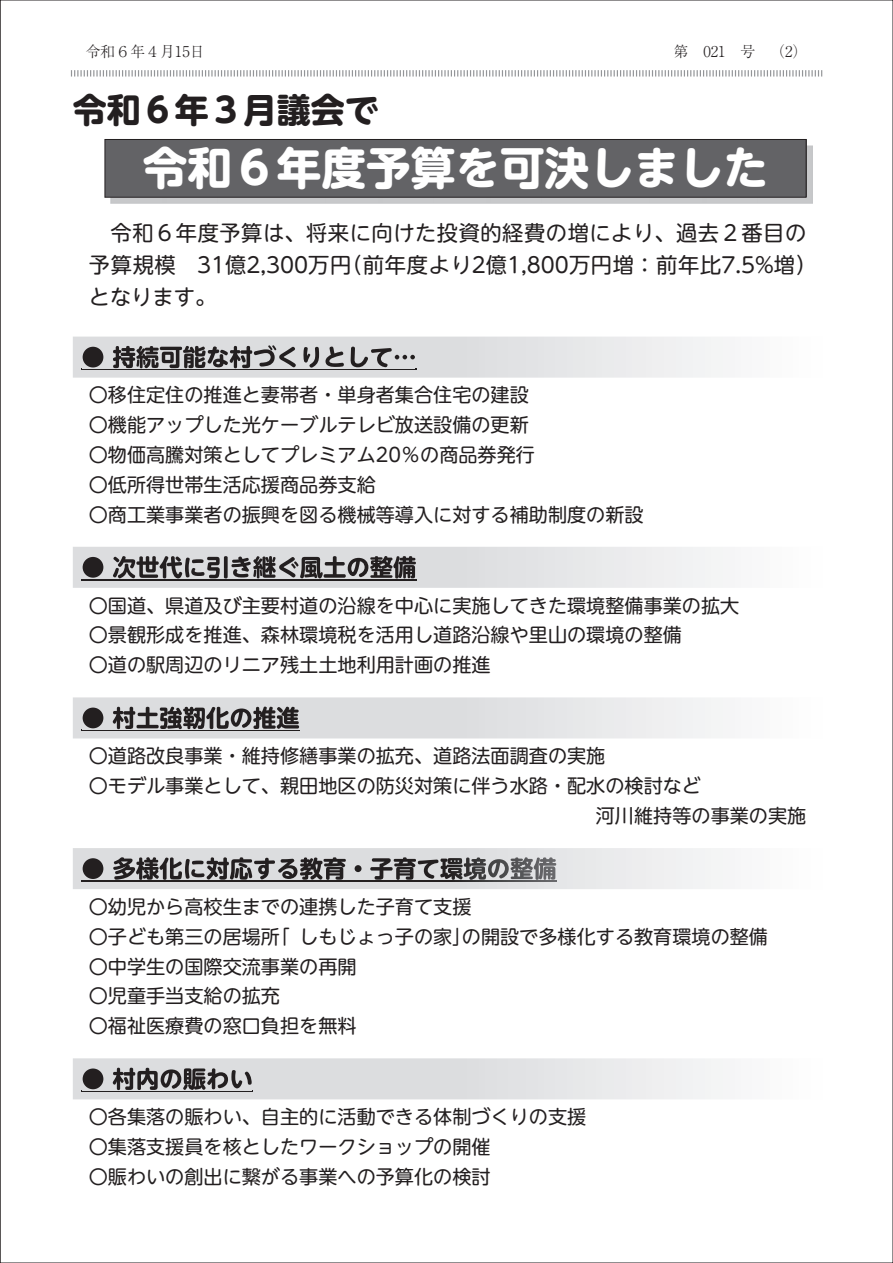
<style>
.page{position:relative;width:893px;height:1263px;background:#fff}
.page>*{position:absolute;margin:0;border:0;box-sizing:border-box;transform-origin:0 0}
.t1{font:700 44.7px "UD Shin M Go Pro";color:#fff}
.t2{font:700 34.05px "UD Shin M Go Pro";color:#231f20}
.t3{font:21.3px/32px "UD Shin M Go Pro";letter-spacing:.025em;color:#231f20}
.t4{font:21.3px/32px "UD Shin M Go Pro";color:#231f20}
.t5{font:19.2px/29.7px "UD Shin M Go Pro";color:#231f20}
.t6{font:300 14.85px "Ryumin Pro";color:#231f20}
</style>
<div class="page">
<svg style="left:70px;top:70px;width:753px;height:7px"></svg>
<img style="left:111px;top:145px;width:701px;height:59px">
<div style="left:105px;top:139px;width:701px;height:58px;background:#636366"></div>
<div style="left:105px;top:139px;width:701px;height:58px;border:1px solid #231f20"></div>
<svg style="left:73px;top:337px;width:650px;height:41px"></svg>
<img style="left:81px;top:369px;width:336px;height:1px">
<img style="left:83px;top:345px;width:332px;height:23px">
<svg style="left:73px;top:547px;width:650px;height:41px"></svg>
<img style="left:81px;top:579px;width:336px;height:1px">
<img style="left:83px;top:556px;width:333px;height:22px">
<svg style="left:73px;top:697px;width:650px;height:41px"></svg>
<img style="left:81px;top:730px;width:219px;height:1px">
<img style="left:83px;top:707px;width:216px;height:22px">
<svg style="left:73px;top:848px;width:650px;height:41px"></svg>
<img style="left:81px;top:880px;width:476px;height:1px">
<img style="left:83px;top:857px;width:473px;height:23px">
<svg style="left:73px;top:1058px;width:650px;height:41px"></svg>
<img style="left:81px;top:1090px;width:172px;height:2px">
<img style="left:83px;top:1068px;width:169px;height:22px">
<p class="t6" style="left:86px;top:39px;width:121px">令和6年４月15日</p>
<h2 class="t2" style="left:73px;top:83px;width:308px">令和６年３月議会で</h2>
<p class="t6" style="left:674px;top:39px;width:16px">第</p>
<p class="t6" style="left:703px;top:39px;width:24px">021</p>
<p class="t6" style="left:740px;top:39px;width:16px">号</p>
<h1 class="t1" style="left:143px;top:132px;width:627px">令和６年度予算を可決しました</h1>
<p class="t6" style="left:770px;top:39px;width:39px">) (2</p>
<p class="t3" style="left:341px;top:216px;width:478px;text-indent:-252px">　令和６年度予算は、将来に向けた投資的経費の増により、過去２番目の（前年度より2億1,800万円増：前年比7.5%増(</p>
<p class="t4" style="left:89px;top:248px;width:264px">予算規模　31億2,300万円となります。</p>
<p class="t5" style="left:89px;top:379px;width:556px">〇移住定住の推進と妻帯者・単身者集合住宅の建設<br>〇機能アップした光ケーブルテレビ放送設備の更新<br>〇物価高騰対策としてプレミアム20％の商品券発行<br>〇低所得世帯生活応援商品券支給<br>〇商工業事業者の振興を図る機械等導入に対する補助制度の新設</p>
<p class="t5" style="left:89px;top:589px;width:652px">〇国道、県道及び主要村道の沿線を中心に実施してきた環境整備事業の拡大〇景観形成を推進、森林環境税を活用し道路沿線や里山の環境の整備<br>〇道の駅周辺のリニア残土土地利用計画の推進</p>
<p class="t5" style="left:89px;top:740px;width:518px">〇道路改良事業・維持修繕事業の拡充、道路法面調査の実施</p>
<p class="t5" style="left:89px;top:770px;width:614px">〇モデル事業として、親田地区の防災対策に伴う水路・配水の検討など</p>
<p class="t5" style="left:596px;top:800px;width:212px">河川維持等の事業の実施</p>
<p class="t5" style="left:462px;top:891px;width:308px;text-indent:-373px">〇幼児から高校生までの連携した子育て支援<br>の開設で多様化する教育環境の整備</p>
<p class="t5" style="left:89px;top:921px;width:269px">〇子ども第三の居場所<br>〇中学生の国際交流事業の再開〇児童手当支給の拡充<br>〇福祉医療費の窓口負担を無料</p>
<p class="t5" style="left:271px;top:921px;width:21px">「</p>
<p class="t5" style="left:299px;top:921px;width:174px">しもじょっ子の家」</p>
<p class="t5" style="left:89px;top:1101px;width:499px">〇各集落の賑わい、自主的に活動できる体制づくりの支援〇集落支援員を核としたワークショップの開催<br>〇賑わいの創出に繋がる事業への予算化の検討</p>
</div>
